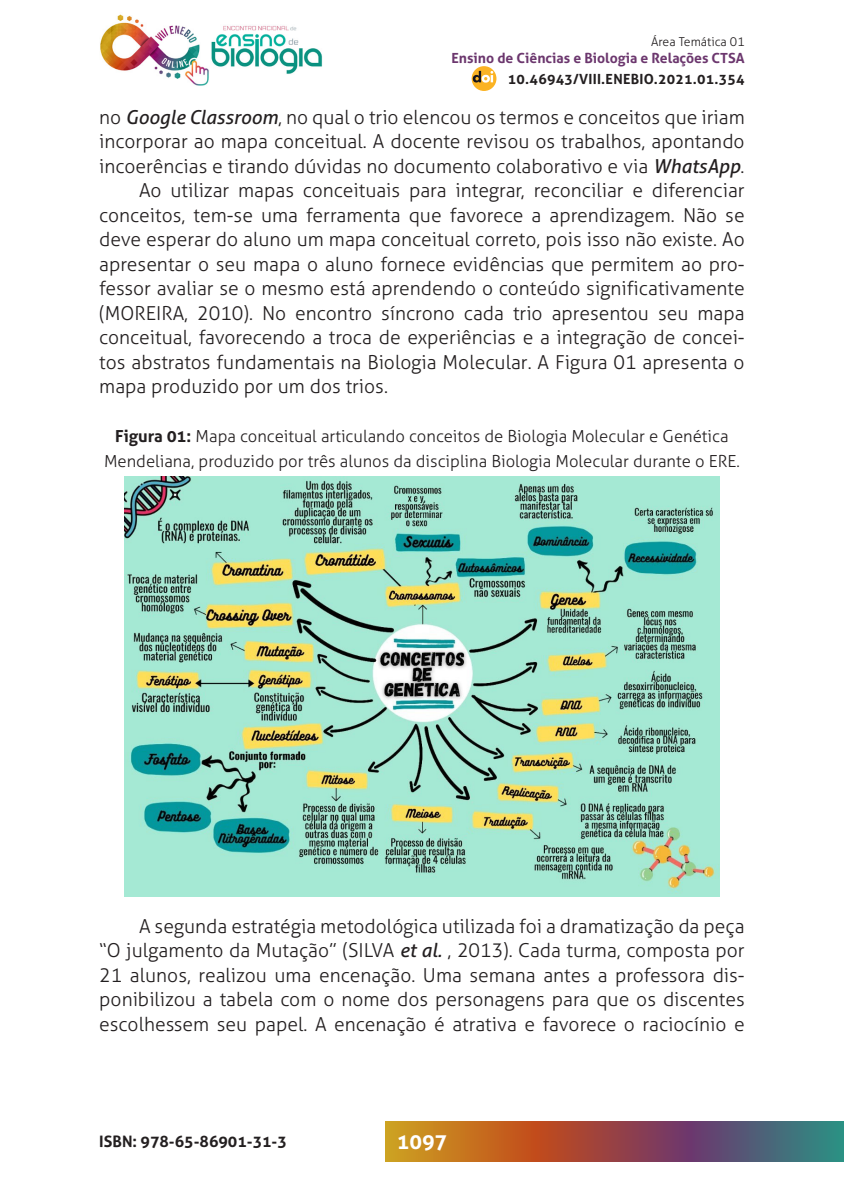
<style>
.page{position:relative;width:844px;height:1191px;background:#fff}
.page>*{position:absolute;margin:0;border:0;box-sizing:border-box;transform-origin:0 0}
.t1{font:700 21px "Aller";color:#fff}
._2_CORPO{font:300 19.25px/24.5px "Aller";color:#231f20;text-align:justify}
._7_LEGENDAS{font:300 16.62px/24.5px "Aller";color:#231f20;text-align:center}
.t2{font:700 15.75px "Aller";color:#231f20}
.t3{font:700 14px "Aller";color:#6c376e}
.t4{font:700 14px "Aller";letter-spacing:.02em;color:#231f20}
.t5{font:300 12.25px "Aller";color:#231f20}
.s1{font-weight:400;font-style:italic}
.s2{font-weight:700}
</style>
<div class="page">
<img style="left:100px;top:14px;width:109px;height:72px">
<img style="left:211px;top:25px;width:111px;height:49px">
<svg style="left:385px;top:1121px;width:458px;height:40px;background:#8d5e49"></svg>
<div style="left:471px;top:66px;width:25px;height:25px;background:#fbb323;border-radius:50%"></div>
<svg style="left:472px;top:71px;width:21px;height:12px"></svg>
<img style="left:124px;top:476px;width:595px;height:420px">
<p class="t5" style="left:651px;top:34px;width:95px">Área Temática 01</p>
<p class="t3" style="left:451px;top:49px;width:294px">Ensino de Ciências e Biologia e Relações CTSA</p>
<p class="t4" style="left:508px;top:70px;width:238px">10.46943/VIII.ENEBIO.2021.01.354</p>
<p class="_2_CORPO" style="left:99px;top:105px;width:646px">no <span class="s1">Google Classroom</span>, no qual o trio elencou os termos e conceitos que iriam incorporar ao mapa conceitual. A docente revisou os trabalhos, apontando incoerências e tirando dúvidas no documento colaborativo e via <span class="s1">WhatsApp</span>.</p>
<p class="_2_CORPO" style="left:99px;top:178px;width:646px;text-indent:40px">Ao utilizar mapas conceituais para integrar, reconciliar e diferenciar conceitos, tem-se uma ferramenta que favorece a aprendizagem. Não se deve esperar do aluno um mapa conceitual correto, pois isso não existe. Ao apresentar o seu mapa o aluno fornece evidências que permitem ao pro&shy;fessor avaliar se o mesmo está aprendendo o conteúdo significativamente (MOREIRA, 2010). No encontro síncrono cada trio apresentou seu mapa conceitual, favorecendo a troca de experiências e a integração de concei&shy;tos abstratos fundamentais na Biologia Molecular. A Figura 01 apresenta o mapa produzido por um dos trios.</p>
<p class="_7_LEGENDAS" style="left:104px;top:424px;width:637px"><span class="s2">Figura 01:</span> Mapa conceitual articulando conceitos de Biologia Molecular e Genética<br>Mendeliana, produzido por três alunos da disciplina Biologia Molecular durante o ERE.</p>
<p class="_2_CORPO" style="left:99px;top:913px;width:646px;text-indent:40px">A segunda estratégia metodológica utilizada foi a dramatização da peça “O julgamento da Mutação” (SILVA <span class="s1">et al.</span> , 2013). Cada turma, composta por 21 alunos, realizou uma encenação. Uma semana antes a professora dis&shy;ponibilizou a tabela com o nome dos personagens para que os discentes escolhessem seu papel. A encenação é atrativa e favorece o raciocínio e</p>
<p class="t2" style="left:99px;top:1131px;width:189px">ISBN: 978-65-86901-31-3</p>
<p class="t1" style="left:396px;top:1128px;width:52px">1097</p>
</div>
